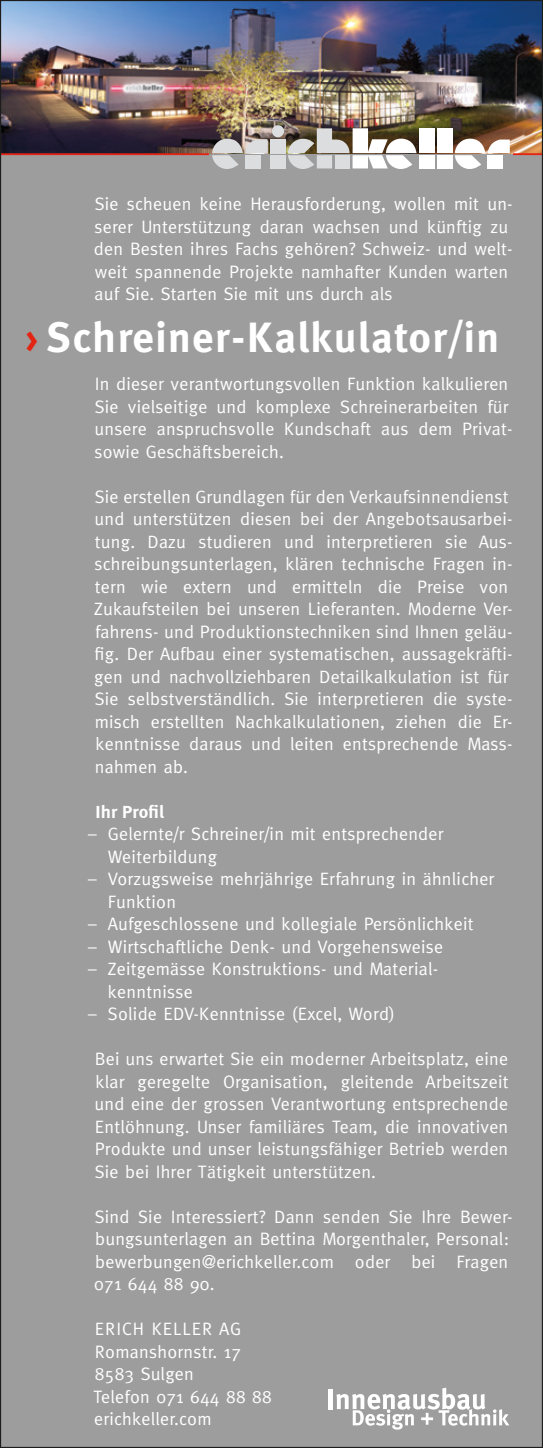
<style>
.page{position:relative;width:543px;height:1448px;background:#fff}
.page>*{position:absolute;margin:0;border:0;box-sizing:border-box;transform-origin:0 0}
.t1{font:700 42.3px "Meta";letter-spacing:.04em;color:#fff}
.t2{font:18px/22.5px "Meta";letter-spacing:.015em;color:#fff}
.t3{font:700 18px "Meta";letter-spacing:.015em;color:#fff}
.s1{color:#e42413}
</style>
<div class="page">
<div style="left:0;top:0;width:542px;height:1448px;background:#9d9d9d"></div>
<img style="left:2px;top:2px;width:538px;height:151px">
<hr style="left:328px;top:1389px;width:4px;height:20px;background:#fff">
<svg style="left:336px;top:1387px;width:173px;height:42px"></svg>
<svg style="left:454px;top:138px;width:55px;height:31px"></svg>
<div style="left:418px;top:155px;width:15px;height:13px;background:#fff"></div>
<div style="left:418px;top:128px;width:15px;height:25px;background:#fff"></div>
<div style="left:436px;top:128px;width:16px;height:25px;background:#fff"></div>
<div style="left:436px;top:155px;width:16px;height:13px;background:#fff"></div>
<hr style="left:512px;top:153px;width:30px;height:2px;background:#e42413">
<hr style="left:0;top:153px;width:209px;height:2px;background:#e42413">
<svg style="left:212px;top:138px;width:55px;height:31px"></svg>
<div style="left:270px;top:155px;width:15px;height:13px;background:#dbddde"></div>
<div style="left:270px;top:139px;width:15px;height:14px;background:#dbddde"></div>
<div style="left:271px;top:125px;width:13px;height:12px;background:#dbddde;border-radius:50%"></div>
<svg style="left:287px;top:128px;width:129px;height:41px;background:#b3afa8"></svg>
<p class="t2" style="left:94px;top:193px;width:420px">Sie scheuen keine Herausforderung, wollen mit un&shy;serer Unterstützung daran wachsen und künftig zu den Besten ihres Fachs gehören? Schweiz- und welt&shy;weit spannende Projekte namhafter Kunden warten auf Sie. Starten Sie mit uns durch als</p>
<h1 class="t1" style="left:26px;top:313px;width:474px"><span class="s1">›</span> Schreiner-Kalkulator/in</h1>
<p class="t2" style="left:94px;top:373px;width:419px">In dieser verantwortungsvollen Funktion kalkulieren Sie vielseitige und komplexe Schreinerarbeiten für unsere anspruchsvolle Kundschaft aus dem Privat&shy;sowie Geschäftsbereich.</p>
<p class="t2" style="left:94px;top:485px;width:419px">Sie erstellen Grundlagen für den Verkaufsinnendienst und unterstützen diesen bei der Angebotsausarbei&shy;tung. Dazu studieren und interpretieren sie Aus&shy;schreibungsunterlagen, klären technische Fragen in&shy;tern wie extern und ermitteln die Preise von Zukaufsteilen bei unseren Lieferanten. Moderne Ver&shy;fahrens- und Produktionstechniken sind Ihnen geläu&shy;fig. Der Aufbau einer systematischen, aussagekräfti&shy;gen und nachvollziehbaren Detailkalkulation ist für Sie selbstverständlich. Sie interpretieren die syste&shy;misch erstellten Nachkalkulationen, ziehen die Er&shy;kenntnisse daraus und leiten entsprechende Mass&shy;nahmen ab.</p>
<p class="t3" style="left:95px;top:801px;width:70px">Ihr Profil</p>
<p class="t2" style="left:108px;top:823px;width:337px;text-indent:-20px">– Gelernte/r Schreiner/in mit entsprechender<br>Weiterbildung</p>
<p class="t2" style="left:108px;top:868px;width:387px;text-indent:-20px">– Vorzugsweise mehrjährige Erfahrung in ähnlicher<br>Funktion</p>
<p class="t2" style="left:88px;top:913px;width:386px">– Aufgeschlossene und kollegiale Persönlichkeit</p>
<p class="t2" style="left:88px;top:935px;width:356px">– Wirtschaftliche Denk- und Vorgehensweise</p>
<p class="t2" style="left:108px;top:958px;width:331px;text-indent:-20px">– Zeitgemässe Konstruktions- und Material&shy;kenntnisse</p>
<p class="t2" style="left:88px;top:1003px;width:308px">– Solide EDV-Kenntnisse (Excel, Word)</p>
<p class="t2" style="left:94px;top:1048px;width:415px;text-align:justify">Bei uns erwartet Sie ein moderner Arbeitsplatz, eine klar geregelte Organisation, gleitende Arbeitszeit und eine der grossen Verantwortung entsprechende Entlöhnung. Unser familiäres Team, die innovativen Produkte und unser leistungsfähiger Betrieb werden Sie bei Ihrer Tätigkeit unterstützen.</p>
<p class="t2" style="left:94px;top:1205px;width:419px">Sind Sie Interessiert? Dann senden Sie Ihre Bewer&shy;bungsunterlagen an Bettina Morgenthaler, Personal: bewerbungen@erichkeller.com oder bei Fragen 071 644 88 90.</p>
<p class="t2" style="left:93px;top:1318px;width:179px">ERICH KELLER AG<br>Romanshornstr. 17<br>8583 Sulgen<br>Telefon 071 644 88 88 erichkeller.com</p>
</div>
